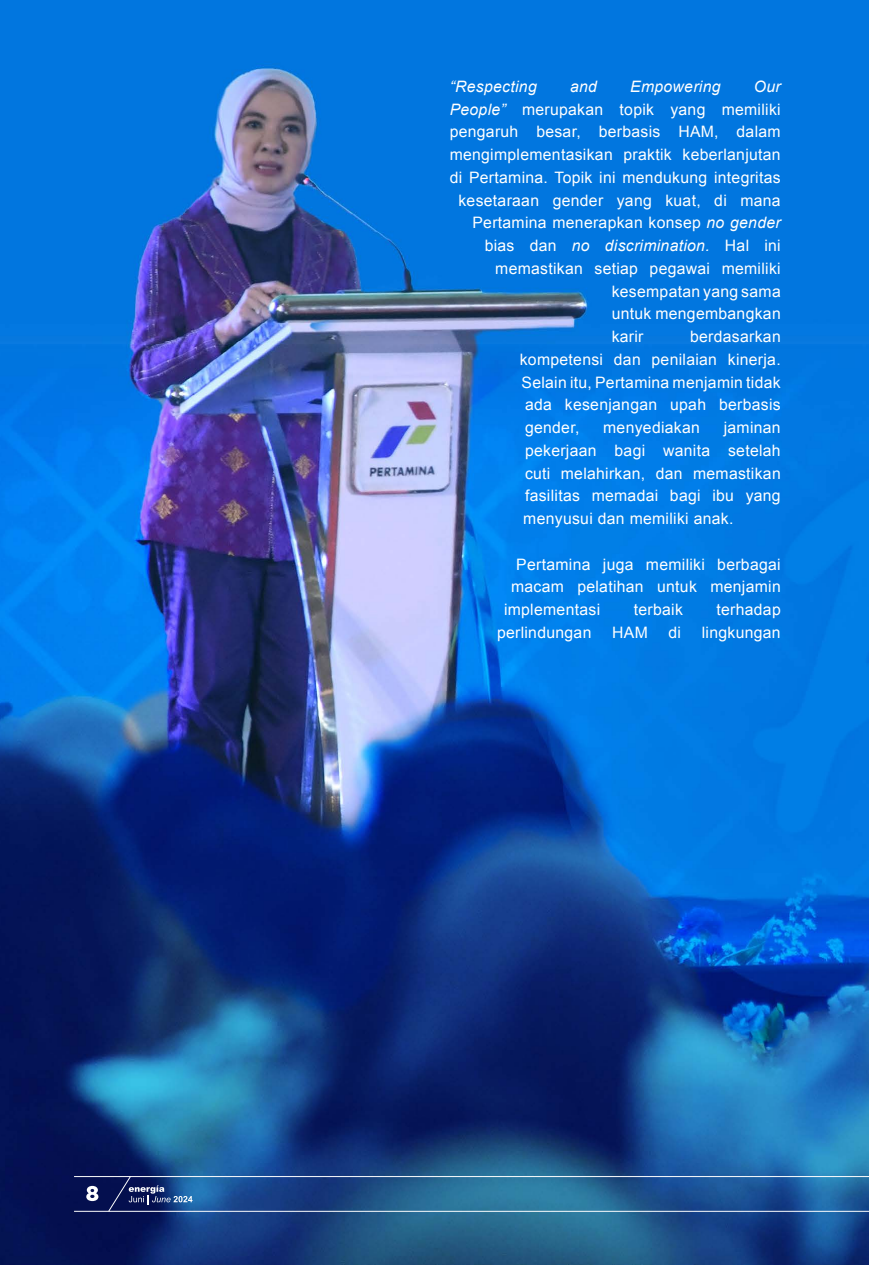
<style>
.page{position:relative;width:869px;height:1265px;background:#fff}
.page>*{position:absolute;margin:0;border:0;box-sizing:border-box;transform-origin:0 0}
.t1{font:900 21px "Gotham";color:#fff}
.t2{font:15.75px/22.8px "Arial";letter-spacing:.02em;color:#fff;text-align:justify}
.t3{font:italic 15.75px "Arial";letter-spacing:.02em;color:#fff}
.t4{font:900 8.75px/10.5px "Arial";color:#fff}
.s1{font-weight:400}
.s2{font-weight:700}
.s3{font-weight:400;font-style:italic}
.s4{font-style:italic}
.s5{font-style:normal}
</style>
<div class="page">
<img style="left:0;top:0;width:868px;height:1265px">
<hr style="left:74px;top:1176px;width:794px;height:1px;background:#fff">
<svg style="left:107px;top:1175px;width:24px;height:36px"></svg>
<hr style="left:74px;top:1211px;width:794px;height:1px;background:#fff">
<h1 class="t1" style="left:86px;top:1181px;width:15px">8</h1>
<p class="t4" style="left:128px;top:1183px;width:66px">energía<br><span class="s1">Juni</span> <span class="s2">|</span> <span class="s3">June</span> <span class="s2">2024</span></p>
<p class="t3" style="left:449px;top:76px;width:89px">“Respecting</p>
<p class="t3" style="left:569px;top:76px;width:28px">and</p>
<p class="t3" style="left:630px;top:76px;width:92px">Empowering</p>
<p class="t3" style="left:753px;top:76px;width:28px">Our</p>
<p class="t2" style="left:449px;top:98px;width:332px"><span class="s4">People”</span> merupakan topik yang memiliki</p>
<p class="t2" style="left:449px;top:121px;width:332px">pengaruh besar, berbasis HAM, dalam</p>
<p class="t2" style="left:449px;top:143px;width:332px">mengimplementasikan praktik keberlanjutan</p>
<p class="t2" style="left:449px;top:166px;width:332px">di Pertamina. Topik ini mendukung integritas</p>
<p class="t2" style="left:458px;top:189px;width:323px">kesetaraan gender yang kuat, di mana</p>
<p class="t2" style="left:472px;top:212px;width:309px">Pertamina menerapkan konsep <span class="s4">no gender</span></p>
<p class="t3" style="left:484px;top:235px;width:297px"><span class="s5">bias dan</span> no discrimination. <span class="s5">Hal ini</span></p>
<p class="t2" style="left:495px;top:257px;width:287px">memastikan setiap pegawai memiliki</p>
<p class="t2" style="left:611px;top:280px;width:170px">kesempatan yang sama</p>
<p class="t2" style="left:611px;top:303px;width:170px">untuk mengembangkan</p>
<p class="t2" style="left:611px;top:325px;width:33px">karir</p>
<p class="t2" style="left:689px;top:325px;width:92px">berdasarkan</p>
<p class="t2" style="left:519px;top:348px;width:262px">kompetensi dan penilaian kinerja.</p>
<p class="t2" style="left:521px;top:371px;width:260px">Selain itu, Pertamina menjamin tidak</p>
<p class="t2" style="left:524px;top:394px;width:257px">ada kesenjangan upah berbasis</p>
<p class="t2" style="left:524px;top:416px;width:56px">gender,</p>
<p class="t2" style="left:603px;top:416px;width:98px">menyediakan</p>
<p class="t2" style="left:523px;top:416px;width:259px;text-indent:200px">jaminan pekerjaan bagi wanita setelah cuti melahirkan, dan memastikan fasilitas memadai bagi ibu yang menyusui dan memiliki anak.</p>
<p class="t2" style="left:516px;top:553px;width:266px">Pertamina juga memiliki berbagai</p>
<p class="t2" style="left:511px;top:576px;width:271px">macam pelatihan untuk menjamin</p>
<p class="t2" style="left:504px;top:598px;width:98px">implementasi</p>
<p class="t2" style="left:633px;top:598px;width:51px">terbaik</p>
<p class="t2" style="left:716px;top:598px;width:66px">terhadap</p>
<p class="t2" style="left:497px;top:621px;width:96px">perlindungan</p>
<p class="t2" style="left:612px;top:621px;width:37px">HAM</p>
<p class="t2" style="left:668px;top:621px;width:14px">di</p>
<p class="t2" style="left:701px;top:621px;width:80px">lingkungan</p>
</div>
